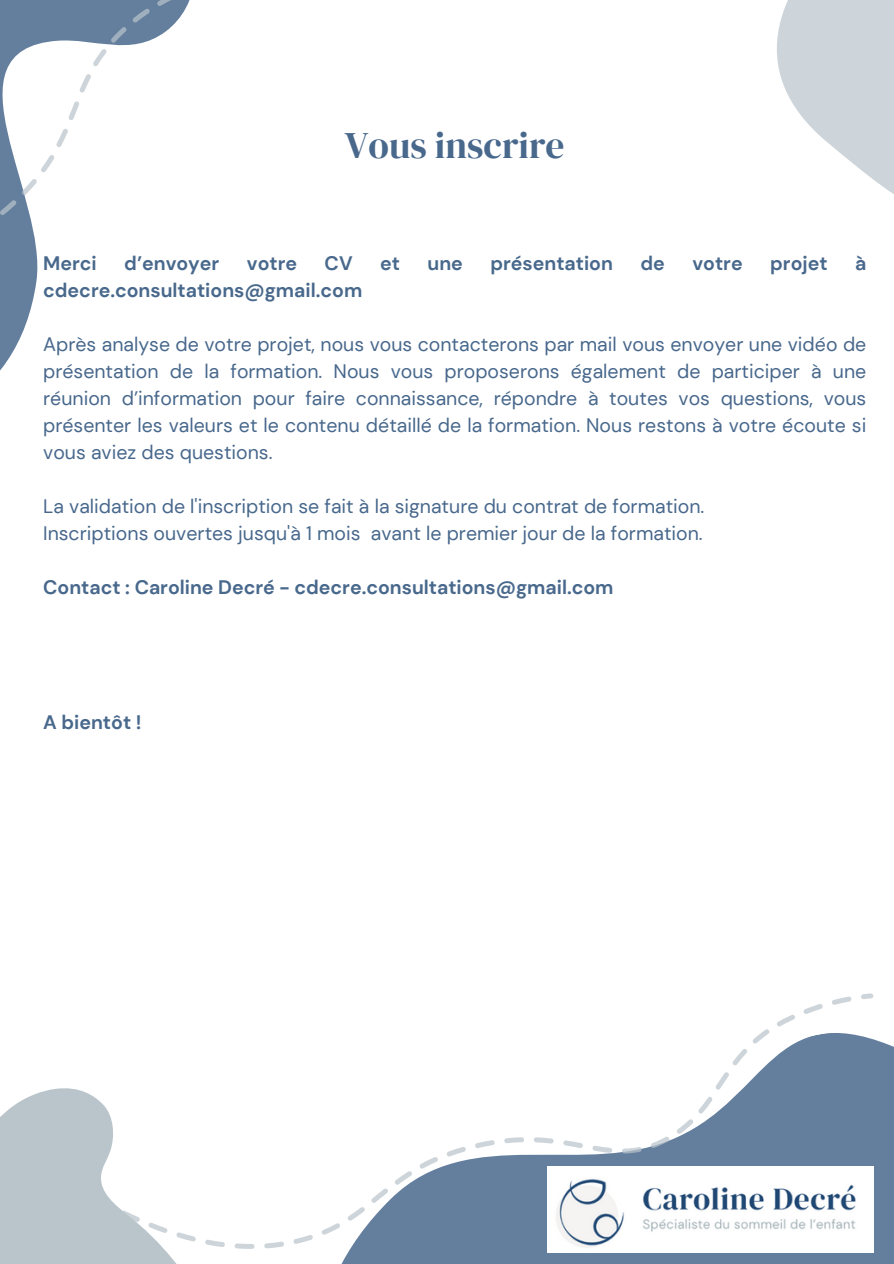
<style>
.page{position:relative;width:894px;height:1264px;background:#fff}
.page>*{position:absolute;margin:0;border:0;box-sizing:border-box;transform-origin:0 0}
.t1{font:37.5px "DM Serif Display";color:#48688c}
.t2{font:19.5px/27px "DM Sans";color:#48688c;text-align:justify}
.t3{font:700 19.5px "DM Sans";color:#48688c}
</style>
<div class="page">
<div style="left:852px;top:1034px;width:41px;height:229px;background:#647f9e"></div>
<svg style="left:777px;top:0;width:116px;height:194px"></svg>
<svg style="left:0;top:0;width:190px;height:371px"></svg>
<svg style="left:861px;top:993px;width:13px;height:6px"></svg>
<svg style="left:234px;top:996px;width:618px;height:267px"></svg>
<svg style="left:0;top:1088px;width:225px;height:175px"></svg>
<img style="left:547px;top:1166px;width:326px;height:86px">
<p class="t1" style="left:345px;top:119px;width:221px">Vous inscrire</p>
<p class="t3" style="left:43px;top:250px;width:55px">Merci</p>
<p class="t3" style="left:124px;top:250px;width:96px">d’envoyer</p>
<p class="t3" style="left:247px;top:250px;width:52px">votre</p>
<p class="t3" style="left:324px;top:250px;width:29px">CV</p>
<p class="t3" style="left:380px;top:250px;width:21px">et</p>
<p class="t3" style="left:427px;top:250px;width:37px">une</p>
<p class="t3" style="left:490px;top:250px;width:124px">présentation</p>
<p class="t3" style="left:640px;top:250px;width:26px">de</p>
<p class="t3" style="left:692px;top:250px;width:52px">votre</p>
<p class="t3" style="left:770px;top:250px;width:59px">projet</p>
<p class="t3" style="left:854px;top:250px;width:13px">à</p>
<p class="t3" style="left:43px;top:277px;width:320px">cdecre.consultations@gmail.com</p>
<p class="t2" style="left:43px;top:330px;width:824px">Après analyse de votre projet, nous vous contacterons par mail vous envoyer une vidéo de présentation de la formation. Nous vous proposerons également de participer à une réunion d’information pour faire connaissance, répondre à toutes vos questions, vous présenter les valeurs et le contenu détaillé de la formation. Nous restons à votre écoute si vous aviez des questions.</p>
<h1 class="t2" style="left:43px;top:492px;width:662px">La validation de l'inscription se fait à la signature du contrat de formation.</h1>
<h2 class="t2" style="left:43px;top:519px;width:660px">Inscriptions ouvertes jusqu'à 1 mois avant le premier jour de la formation.</h2>
<p class="t3" style="left:43px;top:574px;width:571px">Contact : Caroline Decré - cdecre.consultations@gmail.com</p>
<p class="t3" style="left:43px;top:709px;width:100px">A bientôt !</p>
</div>
